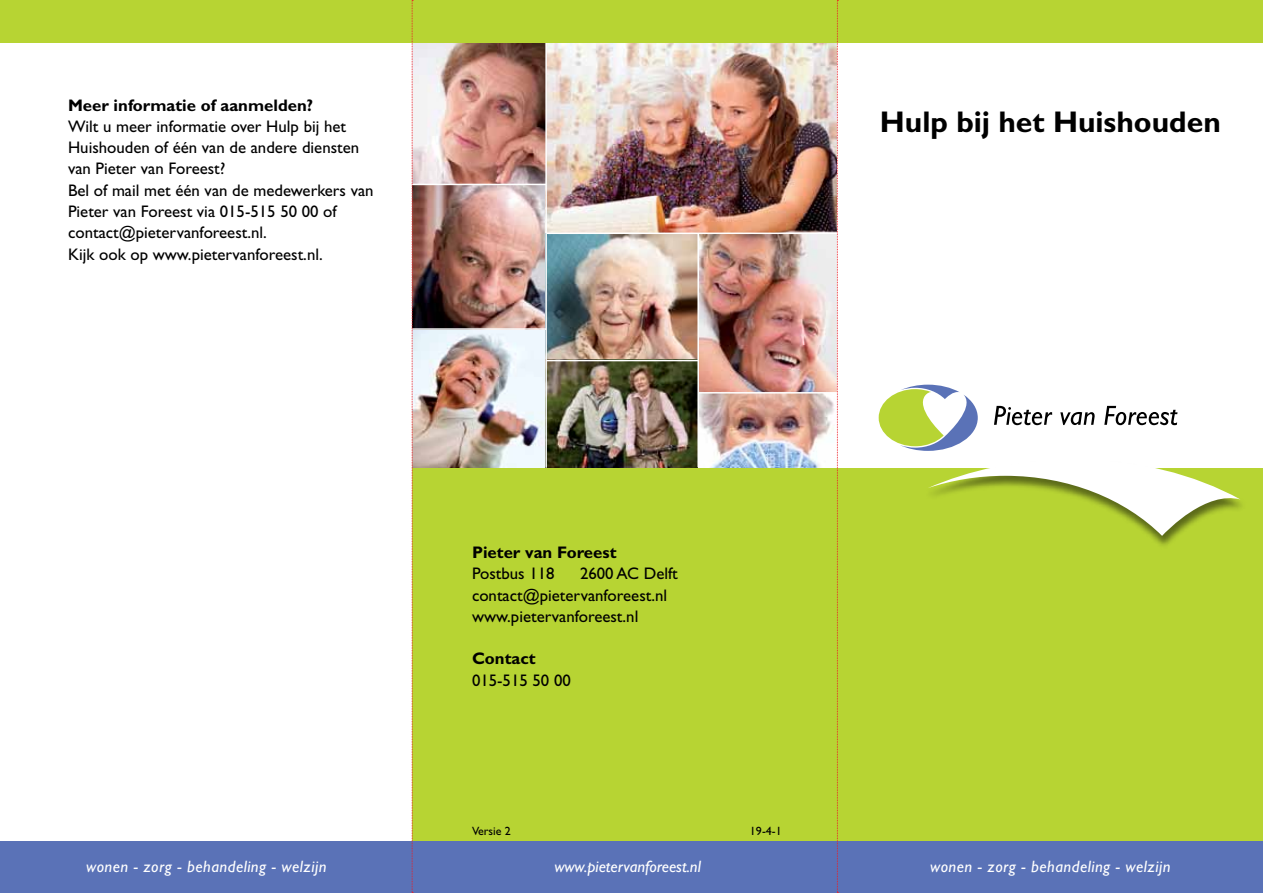
<style>
.page{position:relative;width:1263px;height:893px;background:#fff}
.page>*{position:absolute;margin:0;border:0;box-sizing:border-box;transform-origin:0 0}
.t1{font:700 30px "Gill Sans Std";color:#000}
.t2{font:16.8px/21.3px "Gill Sans Std";color:#000}
.t3{font:700 16.8px "Gill Sans Std";color:#000}
.t4{font:italic 16.5px "Gill Sans Std";letter-spacing:.03em;color:#fff}
.t5{font:italic 16.5px "Gill Sans Std";color:#fff}
.t6{font:12px "Gill Sans Std";color:#000}
</style>
<div class="page">
<img style="left:413px;top:330px;width:132px;height:138px">
<img style="left:697px;top:234px;width:140px;height:234px">
<img style="left:413px;top:43px;width:132px;height:285px">
<img style="left:547px;top:43px;width:290px;height:190px">
<img style="left:547px;top:234px;width:150px;height:234px">
<hr style="left:697px;top:234px;width:2px;height:233px;background:#fff">
<hr style="left:699px;top:392px;width:176px;height:2px;background:#fff">
<hr style="left:546px;top:360px;width:152px;height:1px;background:#fff">
<hr style="left:400px;top:184px;width:146px;height:1px;background:#fff">
<div style="left:0;top:0;width:1263px;height:43px;background:#b7d433"></div>
<div style="left:412px;top:468px;width:851px;height:372px;background:#b7d433"></div>
<div style="left:0;top:842px;width:1263px;height:51px;background:#5a72b7"></div>
<img style="left:1151px;top:503px;width:91px;height:43px">
<svg style="left:928px;top:468px;width:312px;height:68px"></svg>
<svg style="left:879px;top:385px;width:99px;height:66px"></svg>
<svg style="left:994px;top:406px;width:58px;height:19px"></svg>
<svg style="left:1060px;top:412px;width:35px;height:13px"></svg>
<svg style="left:1104px;top:406px;width:73px;height:19px"></svg>
<svg style="left:837px;top:0;width:1px;height:893px"></svg>
<svg style="left:412px;top:0;width:1px;height:893px"></svg>
<p class="t3" style="left:68px;top:95px;width:247px">Meer informatie of aanmelden?</p>
<p class="t2" style="left:68px;top:116px;width:307px">Wilt u meer informatie over Hulp bij het Huishouden of één van de andere diensten van Pieter van Foreest?<br>Bel of mail met één van de medewerkers van Pieter van Foreest via 015-515 50 00 of contact@pietervanforeest.nl.<br>Kijk ook op www.pietervanforeest.nl.</p>
<h1 class="t1" style="left:880px;top:104px;width:342px">Hulp bij het Huishouden</h1>
<p class="t3" style="left:472px;top:542px;width:146px">Pieter van Foreest</p>
<p class="t2" style="left:472px;top:563px;width:84px">Postbus 118</p>
<p class="t2" style="left:472px;top:563px;width:207px;text-indent:108px">2600 AC Delft contact@pietervanforeest.nl www.pietervanforeest.nl</p>
<p class="t3" style="left:472px;top:649px;width:65px">Contact</p>
<p class="t2" style="left:472px;top:669px;width:100px">015-515 50 00</p>
<p class="t6" style="left:472px;top:824px;width:40px">Versie 2</p>
<p class="t6" style="left:750px;top:824px;width:33px">19-4-1</p>
<p class="t4" style="left:86px;top:857px;width:242px">wonen - zorg - behandeling - welzijn</p>
<p class="t5" style="left:554px;top:857px;width:148px">www.pietervanforeest.nl</p>
<p class="t4" style="left:930px;top:857px;width:242px">wonen - zorg - behandeling - welzijn</p>
</div>
